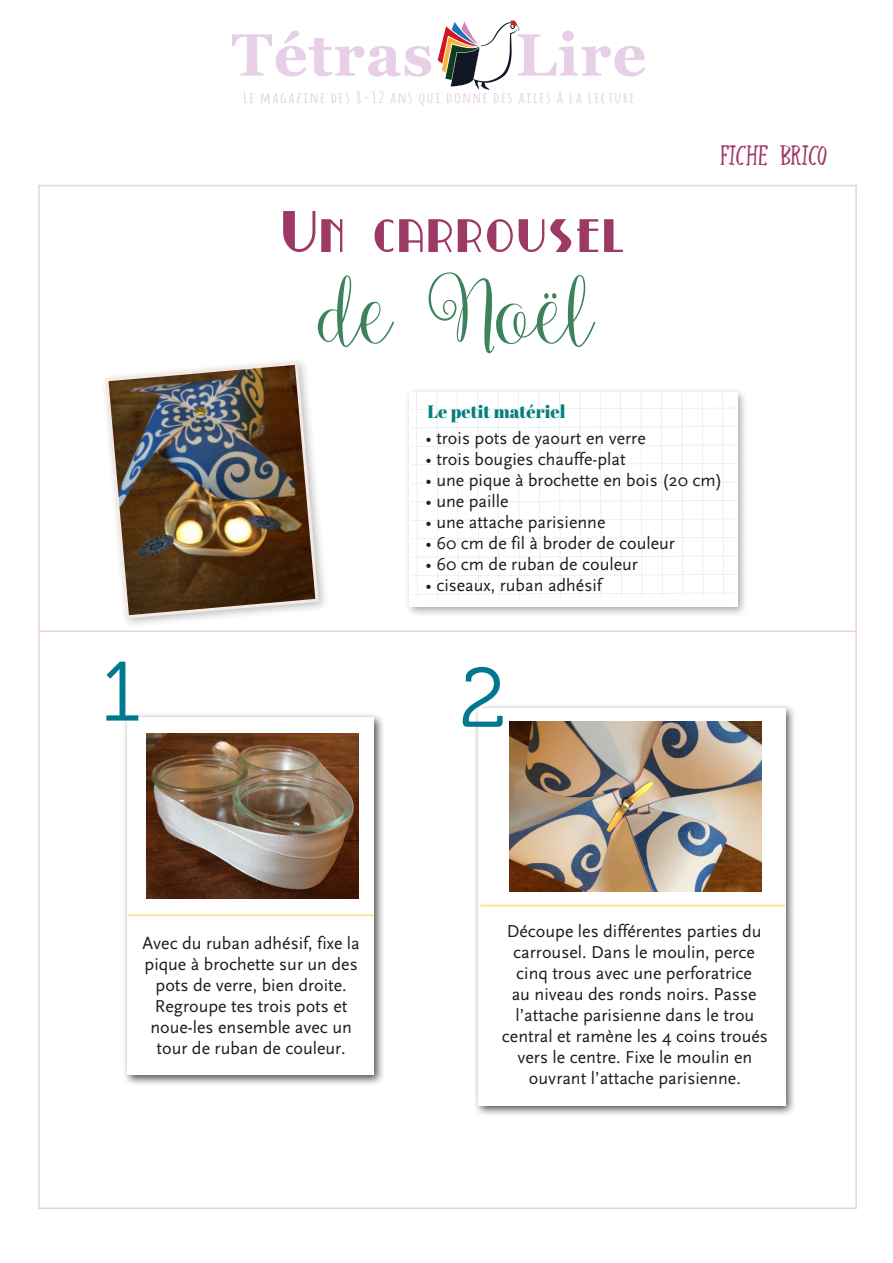
<style>
.page{position:relative;width:893px;height:1263px;background:#fff}
.page>*{position:absolute;margin:0;border:0;box-sizing:border-box;transform-origin:0 0}
.t1{font:83.85px "Museo 300";color:#00788f}
.t2{font:75px "Ballerina Script";letter-spacing:-.05em;color:#3b825d}
.t3{font:60px "Broadmoor";color:#9d3965}
.t4{font:700 59.55px "Georgia";letter-spacing:.02em;color:#e7d0e7}
.t5{font:30px "Chicken Fried Steak";letter-spacing:.005em;color:#9d3965}
.t6{font:18px/21px "Scala Sans";color:#1d1d1b;text-align:center}
.t7{font:18px "Abril Fatface";color:#067e7e}
.t8{font:700 15px "Amatic";letter-spacing:.1em;color:#e7d0e7;scale:1.33 1}
</style>
<div class="page">
<svg style="left:477px;top:22px;width:43px;height:68px"></svg>
<svg style="left:437px;top:21px;width:44px;height:66px"></svg>
<svg style="left:510px;top:20px;width:7px;height:9px"></svg>
<hr style="left:38px;top:630px;width:819px;height:2px;background:#e7d0e7">
<div style="left:404px;top:387px;width:345px;height:231px;background:#1d1d1b;opacity:.4"></div>
<svg style="left:408px;top:389px;width:49px;height:214px"></svg>
<svg style="left:457px;top:389px;width:40px;height:214px"></svg>
<svg style="left:497px;top:389px;width:41px;height:214px"></svg>
<svg style="left:538px;top:389px;width:41px;height:214px"></svg>
<svg style="left:579px;top:389px;width:41px;height:214px"></svg>
<svg style="left:620px;top:389px;width:41px;height:214px"></svg>
<svg style="left:661px;top:389px;width:40px;height:214px"></svg>
<svg style="left:701px;top:389px;width:39px;height:214px"></svg>
<img style="left:105px;top:361px;width:215px;height:259px">
<div style="left:122px;top:712px;width:263px;height:374px;background:#1d1d1b;opacity:.75"></div>
<div style="left:127px;top:718px;width:247px;height:357px;background:#fff"></div>
<div style="left:473px;top:703px;width:323px;height:414px;background:#1d1d1b;opacity:.75"></div>
<div style="left:478px;top:709px;width:307px;height:397px;background:#fff"></div>
<img style="left:509px;top:721px;width:253px;height:170px">
<img style="left:146px;top:733px;width:212px;height:166px">
<hr style="left:127px;top:914px;width:247px;height:2px;background:#f6e178">
<hr style="left:481px;top:905px;width:304px;height:1px;background:#f6e178">
<h3 class="t4" style="left:232px;top:17px;width:203px">Tétras</h3>
<h3 class="t4" style="left:516px;top:17px;width:132px">Lire</h3>
<p class="t8" style="left:244px;top:87px;width:295px">Le magazine des 8-12 ans qui donne des ailes à la lecture</p>
<h3 class="t3" style="left:283px;top:199px;width:347px">Un carrousel</h3>
<h2 class="t2" style="left:316px;top:272px;width:282px">de Noël</h2>
<p class="t7" style="left:428px;top:399px;width:139px">Le petit matériel</p>
<h3 class="t5" style="left:720px;top:139px;width:109px">FICHE BRICO</h3>
<p class="t6" style="left:425px;top:428px;width:222px">• trois pots de yaourt en verre</p>
<p class="t6" style="left:425px;top:449px;width:202px">• trois bougies chauffe-plat</p>
<p class="t6" style="left:425px;top:470px;width:298px">• une pique à brochette en bois (20 cm)</p>
<p class="t6" style="left:425px;top:491px;width:85px">• une paille</p>
<p class="t6" style="left:425px;top:512px;width:182px">• une attache parisienne</p>
<p class="t6" style="left:425px;top:533px;width:251px">• 60 cm de fil à broder de couleur</p>
<p class="t6" style="left:425px;top:554px;width:214px">• 60 cm de ruban de couleur</p>
<p class="t6" style="left:425px;top:575px;width:178px">• ciseaux, ruban adhésif</p>
<h1 class="t1" style="left:101px;top:646px;width:41px">1</h1>
<h1 class="t1" style="left:459px;top:653px;width:49px">2</h1>
<p class="t6" style="left:142px;top:933px;width:219px">Avec du ruban adhésif, fixe la pique à brochette sur un des pots de verre, bien droite.<br>Regroupe tes trois pots et noue-les ensemble avec un tour de ruban de couleur.</p>
<p class="t6" style="left:502px;top:920px;width:267px">Découpe les différentes parties du carrousel. Dans le moulin, perce cinq trous avec une perforatrice<br>au niveau des ronds noirs. Passe l’attache parisienne dans le trou central et ramène les 4 coins troués vers le centre. Fixe le moulin en ouvrant l’attache parisienne.</p>
</div>
